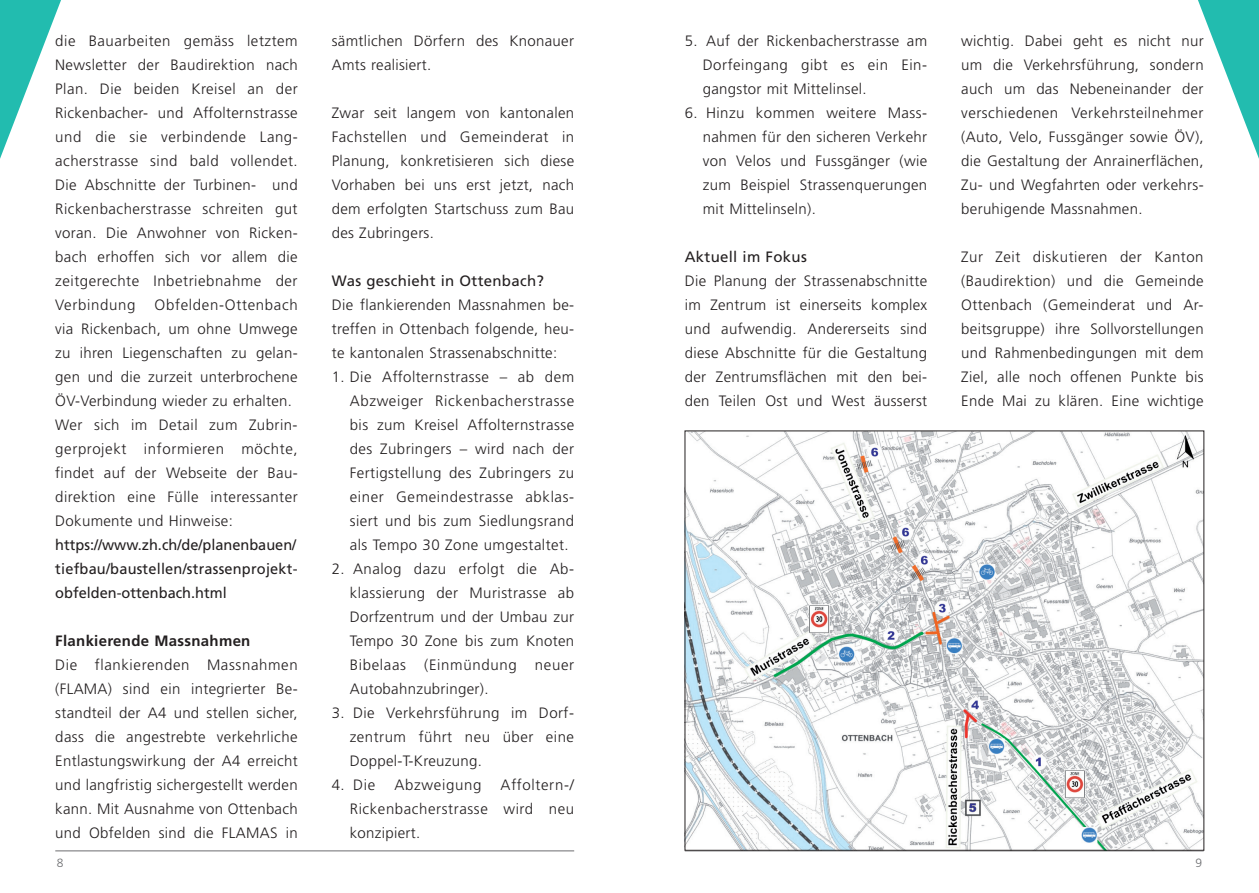
<style>
.page{position:relative;width:1259px;height:893px;background:#fff}
.page>*{position:absolute;margin:0;border:0;box-sizing:border-box;transform-origin:0 0}
.Lauftext{font:300 15px/24px "Frutiger";letter-spacing:.02em;color:#231f20;text-align:justify}
.Lauftext-2{font:15px/24px "Frutiger";color:#231f20}
.Titel_3{font:15px "Frutiger";letter-spacing:.02em;color:#231f20}
.Titel_3-2{font:700 15px "Frutiger";letter-spacing:.02em;color:#231f20}
.Lauftext-3{font:300 15px "Frutiger";letter-spacing:.045em;color:#231f20}
.t1{font:300 12px "Frutiger";color:#6c6d70}
</style>
<div class="page">
<hr style="left:685px;top:851px;width:518px;height:1px;background:#6c6d70">
<hr style="left:55px;top:851px;width:519px;height:1px;background:#6c6d70">
<svg style="left:0;top:0;width:61px;height:159px"></svg>
<svg style="left:1198px;top:0;width:61px;height:159px"></svg>
<img style="left:687px;top:433px;width:515px;height:415px">
<p class="Lauftext" style="left:55px;top:29px;width:244px">die Bauarbeiten gemäss letztem Newsletter der Baudirektion nach Plan. Die beiden Kreisel an der Rickenbacher- und Affolternstrasse und die sie verbindende Lang&shy;acherstrasse sind bald vollendet.<br>Die Abschnitte der Turbinen- und Rickenbacherstrasse schreiten gut voran. Die Anwohner von Ricken&shy;bach erhoffen sich vor allem die zeitgerechte Inbetriebnahme der Verbindung</p>
<p class="Lauftext" style="left:55px;top:293px;width:244px;text-indent:99px">Obfelden-Ottenbach via Rickenbach, um ohne Umwege zu ihren Liegenschaften zu gelan&shy;gen und die zurzeit unterbrochene ÖV-Verbindung wieder zu erhalten.</p>
<p class="Lauftext" style="left:55px;top:413px;width:244px">Wer sich im Detail zum Zubrin&shy;gerprojekt informieren möchte, findet auf der Webseite der Bau&shy;direktion eine Fülle interessanter Dokumente und Hinweise:</p>
<p class="Lauftext-2" style="left:55px;top:532px;width:242px">https://www.zh.ch/de/planenbauen/</p>
<p class="Lauftext-2" style="left:55px;top:556px;width:244px">tiefbau/baustellen/strassenprojekt&shy;obfelden-ottenbach.html</p>
<p class="Titel_3-2" style="left:55px;top:632px;width:197px">Flankierende Massnahmen</p>
<p class="Lauftext" style="left:55px;top:653px;width:244px">Die flankierenden Massnahmen (FLAMA) sind ein integrierter Be&shy;standteil der A4 und stellen sicher, dass die angestrebte verkehrliche Entlastungswirkung der A4 erreicht und langfristig sichergestellt werden kann. Mit Ausnahme von Ottenbach und Obfelden sind die FLAMAS in</p>
<p class="Lauftext" style="left:332px;top:29px;width:244px">sämtlichen Dörfern des Knonauer<br>Amts realisiert.</p>
<p class="Lauftext" style="left:332px;top:101px;width:244px">Zwar seit langem von kantonalen Fachstellen und Gemeinderat in Planung, konkretisieren sich diese Vorhaben bei uns erst jetzt, nach dem erfolgten Startschuss zum Bau des Zubringers.</p>
<p class="Titel_3" style="left:332px;top:272px;width:214px">Was geschieht in Ottenbach?</p>
<p class="Lauftext" style="left:332px;top:293px;width:244px">Die flankierenden Massnahmen be&shy;treffen in Ottenbach folgende, heu&shy;te kantonalen Strassenabschnitte:</p>
<p class="Lauftext" style="left:350px;top:365px;width:226px;text-indent:-18px">1. Die Affolternstrasse – ab dem Abzweiger Rickenbacherstrasse bis zum Kreisel Affolternstrasse des Zubringers – wird nach der Fertigstellung des Zubringers zu einer Gemeindestrasse abklas&shy;siert und bis zum Siedlungsrand als Tempo 30 Zone umgestaltet.</p>
<p class="Lauftext" style="left:350px;top:557px;width:226px;text-indent:-18px">2. Analog dazu erfolgt die Ab&shy;klassierung der Muristrasse ab Dorfzentrum und der Umbau zur Tempo 30 Zone bis zum Knoten Bibelaas (Einmündung neuer Autobahnzubringer).</p>
<p class="Lauftext" style="left:350px;top:701px;width:226px;text-indent:-18px">3. Die Verkehrsführung im Dorf&shy;zentrum führt neu über eine Doppel-T-Kreuzung.</p>
<p class="Lauftext" style="left:332px;top:773px;width:45px">4. Die</p>
<p class="Lauftext-3" style="left:394px;top:776px;width:88px">Abzweigung</p>
<p class="Lauftext" style="left:350px;top:773px;width:226px;text-indent:151px">Affoltern-/ Rickenbacherstrasse wird neu konzipiert.</p>
<p class="Lauftext" style="left:703px;top:29px;width:226px;text-indent:-18px">5. Auf der Rickenbacherstrasse am Dorfeingang gibt es ein Ein&shy;gangstor mit Mittelinsel.</p>
<p class="Lauftext" style="left:703px;top:101px;width:226px;text-indent:-18px">6. Hinzu kommen weitere Mass&shy;nahmen für den sicheren Verkehr von Velos und Fussgänger (wie zum Beispiel Strassenquerungen mit Mittelinseln).</p>
<p class="Titel_3" style="left:685px;top:248px;width:124px">Aktuell im Fokus</p>
<p class="Lauftext" style="left:685px;top:269px;width:244px">Die Planung der Strassenabschnitte im Zentrum ist einerseits komplex und aufwendig. Andererseits sind diese Abschnitte für die Gestaltung der Zentrumsflächen mit den bei&shy;den Teilen Ost und West äusserst</p>
<p class="Lauftext" style="left:961px;top:29px;width:244px">wichtig. Dabei geht es nicht nur um die Verkehrsführung, sondern auch um das Nebeneinander der verschiedenen Verkehrsteilnehmer (Auto, Velo, Fussgänger sowie ÖV), die Gestaltung der Anrainerflächen, Zu- und Wegfahrten oder verkehrs&shy;beruhigende Massnahmen.</p>
<p class="Lauftext" style="left:961px;top:245px;width:244px">Zur Zeit diskutieren der Kanton (Baudirektion) und die Gemeinde Ottenbach (Gemeinderat und Ar&shy;beitsgruppe) ihre Sollvorstellungen und Rahmenbedingungen mit dem Ziel, alle noch offenen Punkte bis Ende Mai zu klären. Eine wichtige</p>
<p class="t1" style="left:57px;top:856px;width:8px">8</p>
<p class="t1" style="left:1195px;top:856px;width:8px">9</p>
</div>
